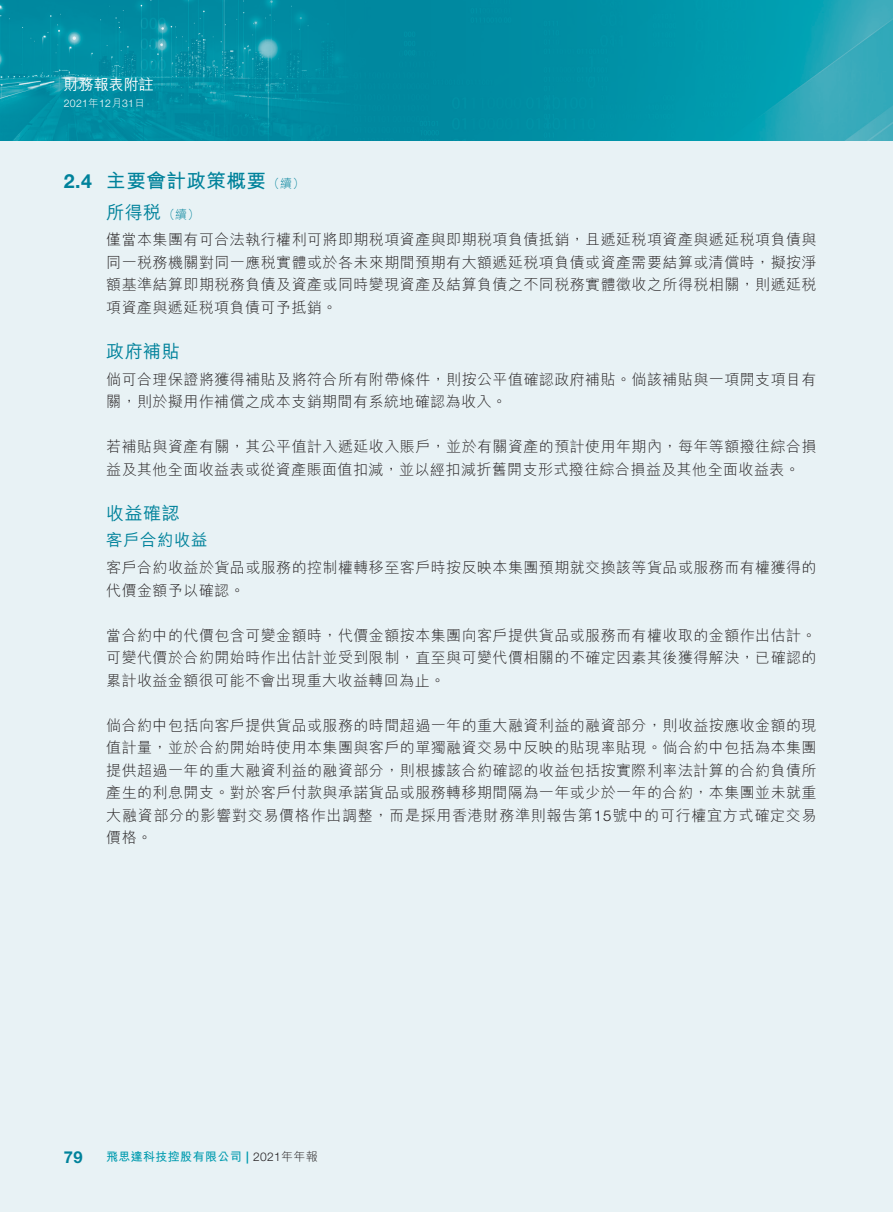
<style>
.page{position:relative;width:893px;height:1212px;background:#fff}
.page>*{position:absolute;margin:0;border:0;box-sizing:border-box;transform-origin:0 0}
.t1{font:700 19.5px "M Hei HK";letter-spacing:.03em;color:#00829b}
.t2{font:700 19.5px "Helvetica Neue LT Std";color:#00829b}
.t3{font:500 18px "M Hei HK";letter-spacing:.03em;color:#00829b}
.t4{font:500 16.5px "M Hei HK";letter-spacing:.03em;color:#00829b}
.t5{font:700 16.5px "Helvetica Neue LT Std";color:#00829b}
.t6{font:300 15px/22.5px "M Hei HK";letter-spacing:.03em;color:#231f20;text-align:justify}
.t7{font:500 15px "M Hei HK";color:#fff}
.t8{font:700 12px "M Hei HK";letter-spacing:.03em;color:#009baf}
.t9{font:300 12px "M Hei HK";color:#00829b}
.t10{font:300 10.5px "Helvetica Neue LT Std";letter-spacing:.03em;color:#fff}
.s1{font-family:"M Hei HK"}
.s2{font-family:"Helvetica Neue LT Std"}
.s3{font-family:"Helvetica Neue LT Std";font-weight:300;color:#231f20}
.s4{font-weight:300;color:#231f20}
</style>
<div class="page">
<div style="left:0;top:140px;width:893px;height:1072px;background:#e8f2f5"></div>
<img style="left:0;top:0;width:893px;height:140px">
<p class="t7" style="left:64px;top:73px;width:91px">財務報表附註</p>
<p class="t10" style="left:64px;top:97px;width:83px">2021<span class="s1">年</span>12<span class="s1">月</span>31<span class="s1">日</span></p>
<h1 class="t2" style="left:64px;top:168px;width:30px">2.4</h1>
<h1 class="t1" style="left:106px;top:166px;width:161px">主要會計政策概要</h1>
<p class="t9" style="left:268px;top:177px;width:38px">（續(</p>
<p class="t3" style="left:106px;top:199px;width:57px">所得稅</p>
<p class="t6" style="left:106px;top:228px;width:712px">僅當本集團有可合法執行權利可將即期稅項資產與即期稅項負債抵銷，且遞延稅項資產與遞延稅項負債與同一稅務機關對同一應稅實體或於各未來期間預期有大額遞延稅項負債或資產需要結算或清償時，擬按淨額基準結算即期稅務負債及資產或同時變現資產及結算負債之不同稅務實體徵收之所得稅相關，則遞延稅項資產與遞延稅項負債可予抵銷。</p>
<p class="t3" style="left:106px;top:338px;width:75px">政府補貼</p>
<p class="t6" style="left:106px;top:368px;width:712px">倘可合理保證將獲得補貼及將符合所有附帶條件，則按公平值確認政府補貼。倘該補貼與一項開支項目有關，則於擬用作補償之成本支銷期間有系統地確認為收入。</p>
<p class="t6" style="left:106px;top:435px;width:712px">若補貼與資產有關，其公平值計入遞延收入賬戶，並於有關資產的預計使用年期內，每年等額撥往綜合損益及其他全面收益表或從資產賬面值扣減，並以經扣減折舊開支形式撥往綜合損益及其他全面收益表。</p>
<p class="t3" style="left:106px;top:500px;width:75px">收益確認</p>
<p class="t4" style="left:106px;top:528px;width:103px">客戶合約收益</p>
<p class="t6" style="left:106px;top:556px;width:712px">客戶合約收益於貨品或服務的控制權轉移至客戶時按反映本集團預期就交換該等貨品或服務而有權獲得的代價金額予以確認。</p>
<p class="t6" style="left:106px;top:624px;width:712px">當合約中的代價包含可變金額時，代價金額按本集團向客戶提供貨品或服務而有權收取的金額作出估計。可變代價於合約開始時作出估計並受到限制，直至與可變代價相關的不確定因素其後獲得解決，已確認的累計收益金額很可能不會出現重大收益轉回為止。</p>
<p class="t6" style="left:106px;top:714px;width:712px">倘合約中包括向客戶提供貨品或服務的時間超過一年的重大融資利益的融資部分，則收益按應收金額的現值計量，並於合約開始時使用本集團與客戶的單獨融資交易中反映的貼現率貼現。倘合約中包括為本集團提供超過一年的重大融資利益的融資部分，則根據該合約確認的收益包括按實際利率法計算的合約負債所產生的利息開支。對於客戶付款與承諾貨品或服務轉移期間隔為一年或少於一年的合約，本集團並未就重大融資部分的影響對交易價格作出調整，而是採用香港財務準則報告第<span class="s2">15</span>號中的可行權宜方式確定交易價格。</p>
<p class="t9" style="left:163px;top:208px;width:38px">（續(</p>
<p class="t5" style="left:64px;top:1147px;width:20px">79</p>
<p class="t8" style="left:106px;top:1148px;width:213px">飛思達科技控股有限公司 <span class="s2">|</span> <span class="s3">2021</span><span class="s4">年年報</span></p>
</div>
